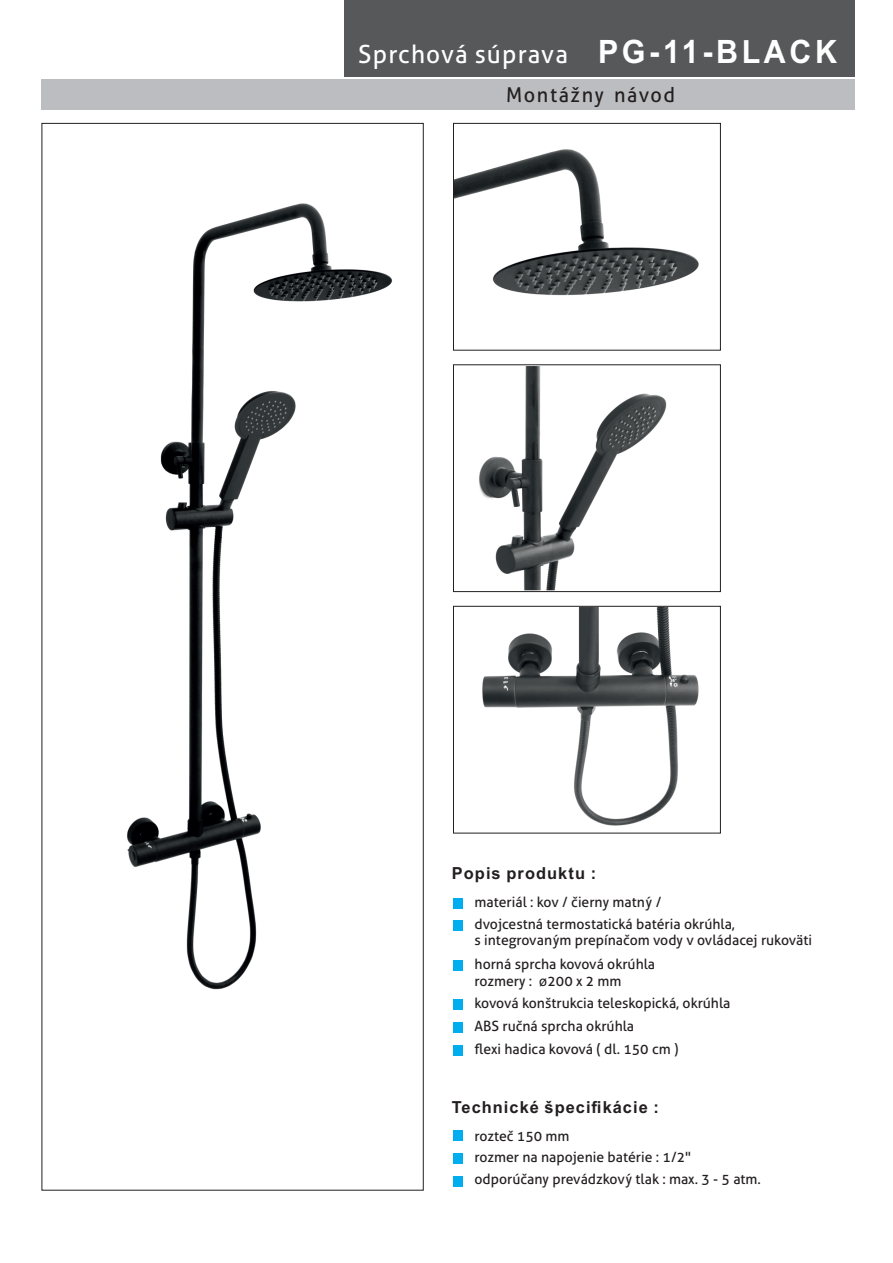
<style>
.page{position:relative;width:893px;height:1263px;background:#fff}
.page>*{position:absolute;margin:0;border:0;box-sizing:border-box;transform-origin:0 0}
.t1{font:25.05px "alfa";letter-spacing:.045em;color:#fff}
.t2{font:20.4px "alfa";letter-spacing:.08em;color:#231f20}
.t3{font:700 16.65px "Arial";letter-spacing:.065em;color:#231f20}
.t4{font:14.1px/16.8px "alfa";color:#231f20}
.s1{font-family:"Arial";font-weight:700;font-size:32.25px}
.s2{font-family:"Arial"}
</style>
<div class="page">
<img style="left:454px;top:608px;width:267px;height:226px">
<div style="left:453px;top:606px;width:268px;height:227px;border:1px solid #231f20"></div>
<img style="left:479px;top:366px;width:188px;height:224px">
<div style="left:453px;top:364px;width:268px;height:228px;border:1px solid #231f20"></div>
<img style="left:455px;top:149px;width:244px;height:147px">
<div style="left:453px;top:898px;width:9px;height:10px;background:#00aeef"></div>
<div style="left:453px;top:961px;width:9px;height:10px;background:#00aeef"></div>
<div style="left:453px;top:999px;width:9px;height:11px;background:#00aeef"></div>
<div style="left:453px;top:1022px;width:9px;height:11px;background:#00aeef"></div>
<div style="left:453px;top:1045px;width:9px;height:11px;background:#00aeef"></div>
<div style="left:453px;top:1131px;width:9px;height:10px;background:#00aeef"></div>
<div style="left:453px;top:1153px;width:9px;height:11px;background:#00aeef"></div>
<div style="left:453px;top:1176px;width:9px;height:10px;background:#00aeef"></div>
<div style="left:453px;top:920px;width:9px;height:10px;background:#00aeef"></div>
<div style="left:344px;top:0;width:510px;height:77px;background:#57585a"></div>
<div style="left:41px;top:79px;width:813px;height:31px;background:#bcbdc0"></div>
<img style="left:127px;top:203px;width:266px;height:787px">
<div style="left:453px;top:123px;width:268px;height:228px;border:1px solid #231f20"></div>
<h1 class="t1" style="left:358px;top:44px;width:480px">Sprchová súprava <span class="s1">PG-11-BLACK</span></h1>
<h2 class="t2" style="left:506px;top:87px;width:171px">Montážny návod</h2>
<p class="t3" style="left:452px;top:867px;width:146px">Popis produktu :</p>
<p class="t4" style="left:475px;top:894px;width:188px">materiál : kov / čierny matný /</p>
<p class="t4" style="left:475px;top:917px;width:339px">dvojcestná termostatická batéria okrúhla,<br>s integrovaným prepínačom vody v ovládacej rukoväti</p>
<p class="t4" style="left:475px;top:957px;width:182px">horná sprcha kovová okrúhla rozmery : <span class="s2">ø</span>200 x 2 mm</p>
<p class="t4" style="left:475px;top:993px;width:257px;line-height:23px">kovová konštrukcia teleskopická, okrúhla<br>ABS ručná sprcha okrúhla<br>flexi hadica kovová ( dl. 150 cm )</p>
<p class="t3" style="left:452px;top:1100px;width:209px">Technické špecifikácie :</p>
<p class="t4" style="left:475px;top:1126px;width:288px;line-height:22px">rozteč 150 mm<br>rozmer na napojenie batérie : 1/2" odporúčany prevádzkový tlak : max. 3 - 5 atm.</p>
</div>
